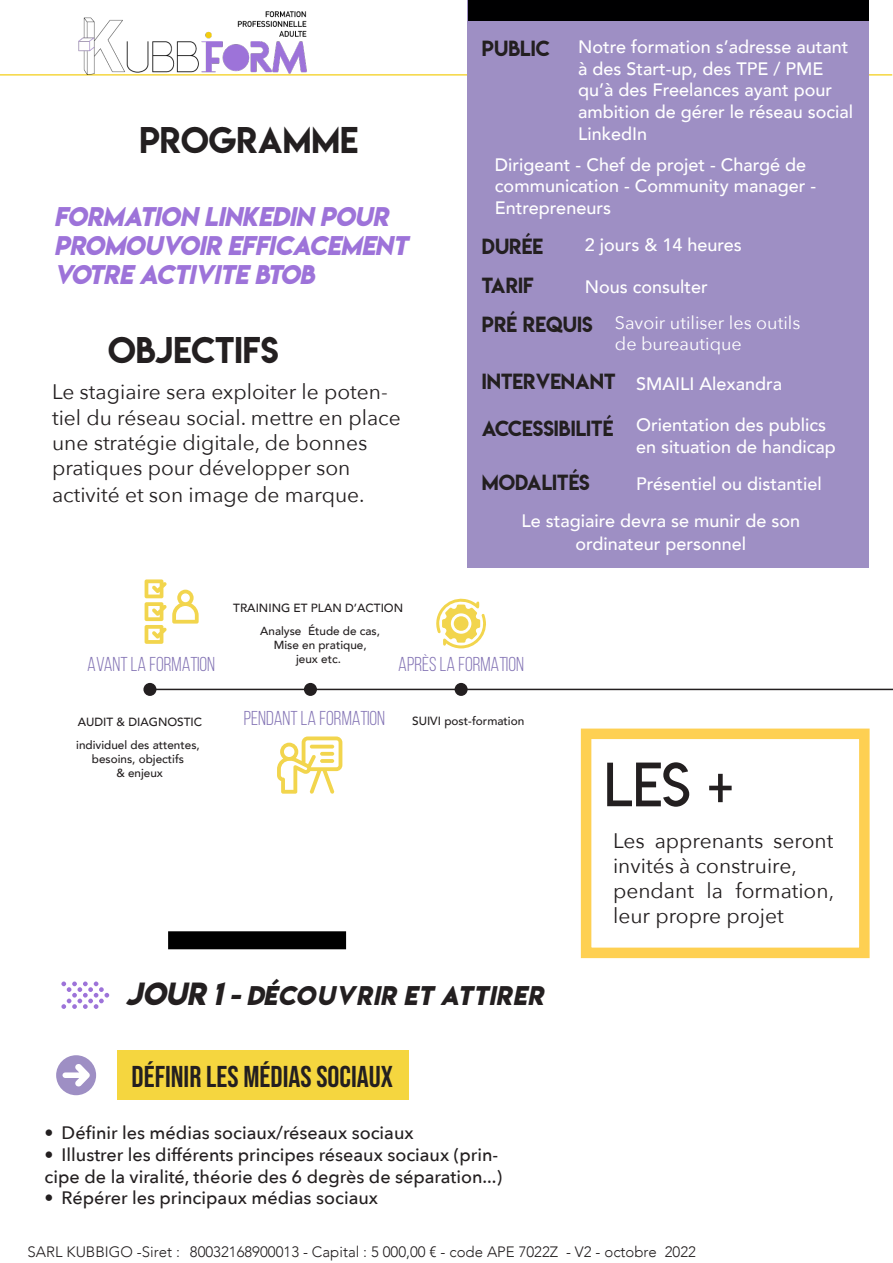
<style>
.page{position:relative;width:893px;height:1263px;background:#fff}
.page>*{position:absolute;margin:0;border:0;box-sizing:border-box;transform-origin:0 0}
.t1{font:60px "Lemon Milklight";color:#231f20}
.t2{font:33px "Lemon Milk";color:#231f20}
.t3{font:30px "Bebas Neue";color:#231f20}
.t4{font:24px/28.8px "Lemon Milkbolditalic";color:#9d73d9}
.t5{font:24px "Lemon Milkbolditalic";color:#231f20}
.texte{font:21px/25.7px "Avenir Next";color:#231f20}
.t6{font:20.1px "Bebas Neue";color:#8373b4}
.t7{font:19.5px "Lemon Milk";color:#231f20}
.t8{font:500 18px/21.6px "Avenir";color:#fff}
.t9{font:500 18px/21.6px "Avenir Next";color:#231f20}
.t10{font:18px/21.6px "Avenir Next";color:#fff}
.t11{font:300 15px "Avenir";color:#231f20}
.t12{font:500 11.85px "Avenir";color:#231f20}
.t13{font:500 11.7px/14.1px "Avenir";color:#231f20;text-align:center}
.s1{font-size:28.5px}
</style>
<div class="page">
<hr style="left:0;top:74px;width:892px;height:2px;background:#f5d63f">
<div style="left:468px;top:0;width:401px;height:568px;background:#9e8fc4"></div>
<div style="left:468px;top:0;width:400px;height:20px;background:#000001"></div>
<div style="left:581px;top:728px;width:289px;height:230px;border:10px solid #fed052"></div>
<div style="left:168px;top:931px;width:178px;height:18px;background:#000"></div>
<svg style="left:61px;top:981px;width:48px;height:28px"></svg>
<div style="left:117px;top:1050px;width:292px;height:50px;background:#f5d63f"></div>
<div style="left:56px;top:1055px;width:40px;height:40px;background:#9e8fc4;border-radius:50%"></div>
<svg style="left:63px;top:1064px;width:27px;height:23px"></svg>
<img style="left:71px;top:11px;width:245px;height:65px">
<div style="left:143px;top:683px;width:13px;height:13px;background:#231f20;border-radius:50%"></div>
<div style="left:304px;top:683px;width:13px;height:13px;background:#231f20;border-radius:50%"></div>
<div style="left:455px;top:683px;width:13px;height:13px;background:#231f20;border-radius:50%"></div>
<hr style="left:150px;top:689px;width:743px;height:1px;background:#231f20">
<svg style="left:145px;top:579px;width:54px;height:65px"></svg>
<svg style="left:277px;top:736px;width:65px;height:58px"></svg>
<hr style="left:310px;top:745px;width:24px;height:3px;background:#f2d54d;border-radius:2px">
<svg style="left:320px;top:752px;width:14px;height:4px"></svg>
<hr style="left:320px;top:759px;width:14px;height:4px;background:#f2d54d;border-radius:2px">
<svg style="left:436px;top:598px;width:50px;height:51px"></svg>
<div style="left:454px;top:616px;width:14px;height:15px;background:#f2d54d;border-radius:50%"></div>
<p class="t2" style="left:139px;top:116px;width:220px">PROGRAMME</p>
<p class="t4" style="left:54px;top:202px;width:355px">FORMATION LINKEDIN POUR<br>PROMOUVOIR EFFICACEMENT</p>
<p class="t4" style="left:54px;top:260px;width:262px">VOTRE ACTIVITE BTOB</p>
<p class="t2" style="left:108px;top:327px;width:172px">OBJECTIFS</p>
<p class="texte" style="left:52px;top:378px;width:350px">Le stagiaire sera exploiter le poten&shy;tiel du réseau social. mettre en place une stratégie digitale, de bonnes pratiques pour développer son activité et son image de marque.</p>
<p class="t7" style="left:482px;top:35px;width:69px">PUBLIC</p>
<p class="t8" style="left:578px;top:35px;width:277px">Notre formation s’adresse autant à des Start-up, des TPE / PME qu’à des Freelances ayant pour ambition de gérer le réseau social<br>LinkedIn</p>
<p class="t8" style="left:495px;top:152px;width:313px">Dirigeant - Chef de projet - Chargé de</p>
<p class="t8" style="left:495px;top:174px;width:323px">communication - Community manager -</p>
<p class="t8" style="left:495px;top:196px;width:118px">Entrepreneurs</p>
<p class="t7" style="left:482px;top:233px;width:63px">DURÉE</p>
<p class="t7" style="left:482px;top:271px;width:53px">TARIF</p>
<p class="t7" style="left:482px;top:311px;width:112px">PRÉ REQUIS</p>
<p class="t8" style="left:585px;top:233px;width:159px">2 jours &amp; 14 heures</p>
<p class="t8" style="left:585px;top:274px;width:125px">Nous consulter</p>
<p class="t10" style="left:615px;top:311px;width:187px">Savoir utiliser les outils de bureautique</p>
<p class="t8" style="left:636px;top:372px;width:148px">SMAILI Alexandra</p>
<p class="t8" style="left:636px;top:413px;width:191px">Orientation des publics</p>
<p class="t8" style="left:636px;top:434px;width:201px">en situation de handicap</p>
<p class="t8" style="left:636px;top:472px;width:187px">Présentiel ou distantiel</p>
<p class="t8" style="left:521px;top:509px;width:280px">Le stagiaire devra se munir de son</p>
<p class="t8" style="left:575px;top:532px;width:172px">ordinateur personnel</p>
<p class="t7" style="left:482px;top:368px;width:135px">INTERVENANT</p>
<p class="t7" style="left:482px;top:414px;width:133px">ACCESSIBILITÉ</p>
<p class="t7" style="left:482px;top:468px;width:109px">MODALITÉS</p>
<p class="t6" style="left:87px;top:653px;width:129px">AVANT LA FORMATION</p>
<p class="t12" style="left:78px;top:711px;width:126px">AUDIT &amp; DIAGNOSTIC</p>
<p class="t13" style="left:76px;top:737px;width:125px">individuel des attentes, besoins, objectifs<br>&amp; enjeux</p>
<p class="t12" style="left:233px;top:598px;width:171px">TRAINING ET PLAN D’ACTION</p>
<p class="t13" style="left:260px;top:623px;width:121px">Analyse Étude de cas,<br>Mise en pratique,<br>jeux etc.</p>
<p class="t6" style="left:398px;top:653px;width:127px">APRÈS LA FORMATION</p>
<p class="t6" style="left:244px;top:707px;width:143px">PENDANT LA FORMATION</p>
<p class="t12" style="left:412px;top:711px;width:114px">SUIVI post-formation</p>
<p class="t5" style="left:126px;top:978px;width:420px"><span class="s1">JOUR 1</span> - DÉCOUVRIR ET ATTIRER</p>
<p class="t3" style="left:132px;top:1060px;width:263px">DÉFINIR LES MÉDIAS SOCIAUX</p>
<p class="t9" style="left:45px;top:1121px;width:370px">• Définir les médias sociaux/réseaux sociaux</p>
<p class="t9" style="left:45px;top:1143px;width:459px">• Illustrer les différents principes réseaux sociaux (prin&shy;cipe de la viralité, théorie des 6 degrès de séparation...)</p>
<p class="t9" style="left:45px;top:1186px;width:335px">• Répérer les principaux médias sociaux</p>
<p class="t1" style="left:604px;top:748px;width:130px">LES +</p>
<p class="texte" style="left:613px;top:827px;width:222px;line-height:25.2px">Les apprenants seront invités à construire,</p>
<p class="texte" style="left:613px;top:877px;width:223px;line-height:25.2px">pendant la formation, leur propre projet</p>
<p class="t11" style="left:28px;top:1243px;width:670px">SARL KUBBIGO -Siret : 80032168900013 - Capital : 5 000,00 € - code APE 7022Z - V2 - octobre 2022</p>
</div>
